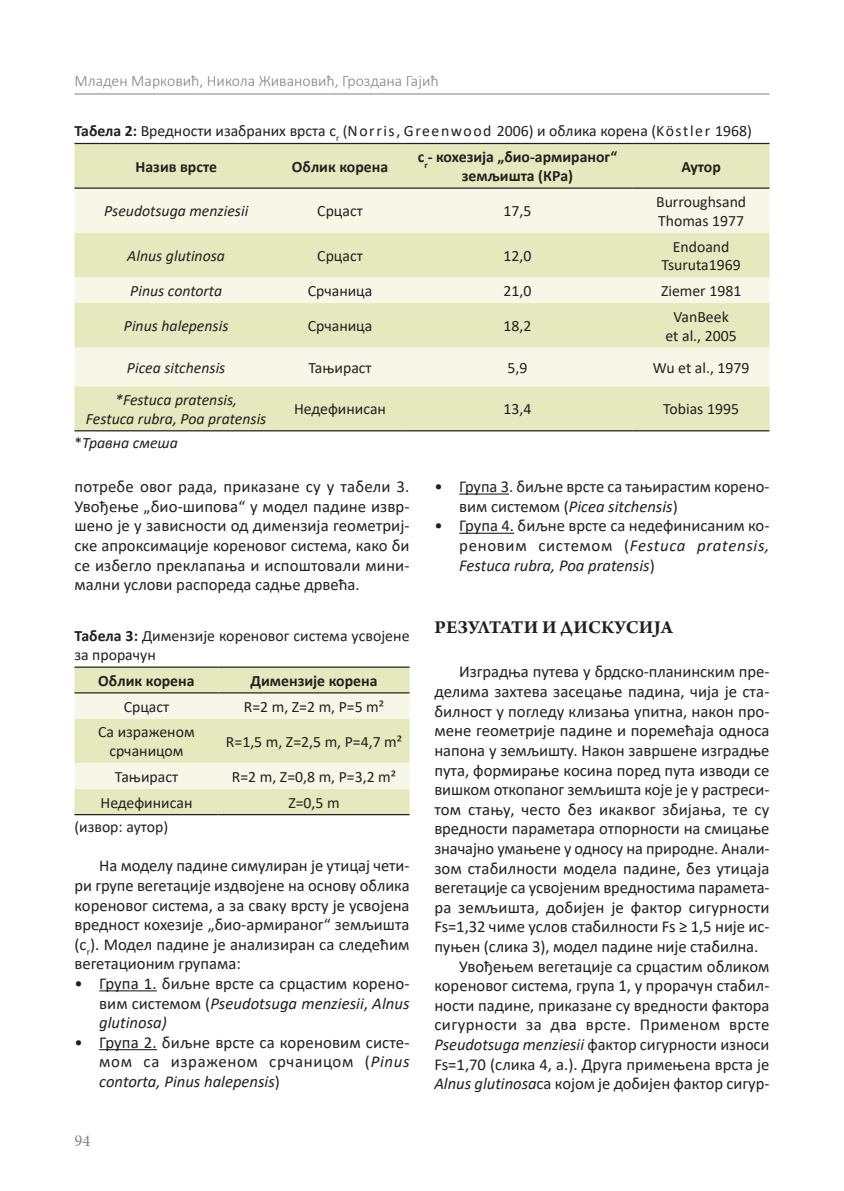
<style>
.page{position:relative;width:844px;height:1191px;background:#fff}
.page>*{position:absolute;margin:0;border:0;box-sizing:border-box;transform-origin:0 0}
.t1{font:700 19.25px "Arno Pro";letter-spacing:.005em;color:#231f20}
.t2{font:16.62px/19.6px "Calibri";color:#231f20;text-align:justify}
.t3{font:16.62px "Calibri";letter-spacing:.025em;color:#231f20}
.t4{font:16.62px "Minion Pro";color:#808285}
.t5{font:15.75px/18.9px "Calibri";color:#231f20;text-align:center}
.t6{font:italic 15.75px/18.9px "Calibri";color:#231f20;text-align:center}
.t7{font:700 15.75px/18.9px "Calibri";color:#231f20;text-align:center}
.t8{font:300 15.75px "Calibri";color:#808285}
.s1{font-weight:700}
.s2{font-style:normal}
.s3{font-style:italic}
</style>
<div class="page">
<hr style="left:74px;top:94px;width:695px;height:1px;background:#808285">
<hr style="left:99px;top:990px;width:58px;height:1px;background:#231f20">
<hr style="left:99px;top:1049px;width:58px;height:1px;background:#231f20">
<div style="left:74px;top:668px;width:335px;height:146px;background:#e6e8bd"></div>
<svg style="left:74px;top:693px;width:335px;height:96px;background:#edefd2"></svg>
<hr style="left:74px;top:692px;width:144px;height:1px;background:#231f20">
<hr style="left:218px;top:692px;width:191px;height:1px;background:#231f20">
<hr style="left:74px;top:666px;width:144px;height:2px;background:#231f20">
<hr style="left:218px;top:666px;width:191px;height:2px;background:#231f20">
<hr style="left:74px;top:814px;width:144px;height:1px;background:#231f20">
<hr style="left:218px;top:814px;width:191px;height:1px;background:#231f20">
<hr style="left:459px;top:493px;width:50px;height:1px;background:#231f20">
<hr style="left:459px;top:533px;width:55px;height:1px;background:#231f20">
<div style="left:74px;top:144px;width:695px;height:286px;background:#e6e8bd"></div>
<svg style="left:74px;top:189px;width:695px;height:197px;background:#eef0d4"></svg>
<hr style="left:74px;top:143px;width:204px;height:1px;background:#231f20">
<hr style="left:278px;top:143px;width:124px;height:1px;background:#231f20">
<hr style="left:402px;top:143px;width:230px;height:1px;background:#231f20">
<hr style="left:632px;top:143px;width:137px;height:1px;background:#231f20">
<hr style="left:74px;top:187px;width:204px;height:2px;background:#231f20">
<hr style="left:278px;top:187px;width:124px;height:2px;background:#231f20">
<hr style="left:402px;top:187px;width:230px;height:2px;background:#231f20">
<hr style="left:632px;top:187px;width:137px;height:2px;background:#231f20">
<hr style="left:74px;top:430px;width:204px;height:1px;background:#231f20">
<hr style="left:278px;top:430px;width:124px;height:1px;background:#231f20">
<hr style="left:402px;top:430px;width:230px;height:1px;background:#231f20">
<hr style="left:632px;top:430px;width:137px;height:1px;background:#231f20">
<p class="t8" style="left:74px;top:71px;width:365px">Младен Марковић, Никола Живановић, Гроздана Гајић</p>
<p class="t5" style="left:74px;top:121px;width:679px"><span class="s1">Табела 2:</span> Вредности изабраних врста c<sub>r</sub> (Norris, Greenwood 2006) и облика корена (Köstler 1968)</p>
<p class="t7" style="left:135px;top:157px;width:83px">Назив врсте</p>
<p class="t7" style="left:292px;top:157px;width:98px">Облик корена</p>
<p class="t7" style="left:417px;top:147px;width:201px">c<sub>r</sub>- кохезија „био-армираног“ земљишта (КРа)</p>
<p class="t7" style="left:681px;top:157px;width:41px">Аутор</p>
<p class="t6" style="left:104px;top:201px;width:146px">Pseudotsuga menziesii</p>
<p class="t5" style="left:317px;top:201px;width:47px">Срцаст</p>
<p class="t5" style="left:503px;top:201px;width:29px">17,5</p>
<p class="t5" style="left:656px;top:192px;width:92px;text-align:left">Burroughsand<br>Thomas 1977</p>
<p class="t6" style="left:127px;top:246px;width:99px">Alnus glutinosa</p>
<p class="t5" style="left:317px;top:246px;width:47px">Срцаст</p>
<p class="t5" style="left:503px;top:246px;width:29px">12,0</p>
<p class="t5" style="left:661px;top:236px;width:81px">Endoand<br>Tsuruta1969</p>
<p class="t6" style="left:130px;top:281px;width:93px">Pinus contorta</p>
<p class="t5" style="left:307px;top:281px;width:66px">Срчаница</p>
<p class="t5" style="left:503px;top:281px;width:29px">21,0</p>
<p class="t5" style="left:660px;top:281px;width:82px">Ziemer 1981</p>
<p class="t6" style="left:124px;top:316px;width:106px">Pinus halepensis</p>
<p class="t5" style="left:307px;top:316px;width:66px">Срчаница</p>
<p class="t5" style="left:503px;top:316px;width:29px">18,2</p>
<p class="t5" style="left:665px;top:307px;width:73px">VanBeek et al., 2005</p>
<p class="t6" style="left:127px;top:357px;width:100px">Picea sitchensis</p>
<p class="t5" style="left:308px;top:358px;width:65px">Тањираст</p>
<p class="t5" style="left:507px;top:358px;width:21px">5,9</p>
<p class="t5" style="left:652px;top:358px;width:98px">Wu et al., 1979</p>
<p class="t6" style="left:86px;top:389px;width:182px">*Festuca pratensis,<br>Festuca rubra, Poa pratensis</p>
<p class="t5" style="left:294px;top:399px;width:93px">Недефинисан</p>
<p class="t5" style="left:503px;top:399px;width:29px">13,4</p>
<p class="t5" style="left:663px;top:399px;width:77px">Tobias 1995</p>
<p class="t6" style="left:74px;top:433px;width:105px"><span class="s2">*</span>Травна смеша</p>
<p class="t2" style="left:74px;top:476px;width:336px">потребе овог рада, приказане су у табели 3.<br>Увођење „био-шипова“ у модел падине извр&shy;шено је у зависности од димензија геометриј&shy;ске апроксимације кореновог система, како би се избегло преклапања и испоштовали мини&shy;мални услови распореда садње дрвећа.</p>
<p class="t5" style="left:74px;top:625px;width:336px;text-align:left"><span class="s1">Табела 3:</span> Димензије кореновог система усвојене за прорачун</p>
<p class="t7" style="left:98px;top:671px;width:98px">Облик корена</p>
<p class="t7" style="left:250px;top:671px;width:128px">Димензије корена</p>
<p class="t5" style="left:124px;top:696px;width:47px">Срцаст</p>
<p class="t5" style="left:244px;top:696px;width:142px">R=2 m, Z=2 m, P=5 m²</p>
<p class="t5" style="left:98px;top:722px;width:98px">Са израженом срчаницом</p>
<p class="t5" style="left:226px;top:731px;width:178px">R=1,5 m, Z=2,5 m, P=4,7 m²</p>
<p class="t5" style="left:115px;top:767px;width:65px">Тањираст</p>
<p class="t5" style="left:232px;top:767px;width:166px">R=2 m, Z=0,8 m, P=3,2 m²</p>
<p class="t5" style="left:100px;top:792px;width:93px">Недефинисан</p>
<p class="t5" style="left:288px;top:792px;width:53px">Z=0,5 m</p>
<p class="t5" style="left:74px;top:817px;width:95px">(извор: аутор)</p>
<p class="t2" style="left:74px;top:855px;width:336px;text-indent:25px">На моделу падине симулиран je утицај чети&shy;ри групе вегетације издвојене на основу облика кореновог система, a за сваку врсту je усвојена вредност кохезије „био-армираног“ земљишта (c<sub>r</sub>). Модел падине је анализиран са следећим вегетационим групама:</p>
<p class="t2" style="left:99px;top:973px;width:312px;text-indent:-25px">• Група 1. биљне врсте са срцастим корено&shy;вим системом (<span class="s3">Pseudotsuga menziesii</span>, <span class="s3">Alnus glutinosa)</span></p>
<p class="t2" style="left:99px;top:1032px;width:312px;text-indent:-25px">• Група 2. биљне врсте са кореновим систе&shy;мом са израженом срчаницом (<span class="s3">Pinus contorta, Pinus halepensis</span>)</p>
<p class="t4" style="left:74px;top:1129px;width:17px">94</p>
<p class="t2" style="left:459px;top:476px;width:312px;text-indent:-25px">• Група 3. биљне врсте са тањирастим корено&shy;вим системом (<span class="s3">Picea sitchensis</span>)</p>
<p class="t2" style="left:459px;top:515px;width:312px;text-indent:-25px">• Група 4. биљне врсте са недефинисаним ко&shy;реновим системом (<span class="s3">Festuca pratensis, Festuca rubra, Poa pratensis</span>)</p>
<p class="t1" style="left:434px;top:616px;width:240px">РЕЗУЛТАТИ И ДИСКУСИЈА</p>
<p class="t2" style="left:459px;top:661px;width:312px">Изградња путева у брдско-планинским пре-</p>
<p class="t2" style="left:434px;top:681px;width:336px">делима захтева засецање падина, чија је ста-</p>
<p class="t2" style="left:434px;top:701px;width:336px">билност у погледу клизања упитна, након про-</p>
<p class="t2" style="left:434px;top:720px;width:336px">мене геометрије падине и поремећаја односа</p>
<p class="t2" style="left:434px;top:740px;width:336px">напона у земљишту. Након завршене изградње</p>
<p class="t2" style="left:434px;top:759px;width:336px">пута, формирање косина поред пута изводи се</p>
<p class="t2" style="left:434px;top:779px;width:336px">вишком откопаног земљишта које је у растреси-</p>
<p class="t2" style="left:434px;top:799px;width:336px">том стању, често без икаквог збијања, те су</p>
<p class="t2" style="left:434px;top:818px;width:336px">вредности параметара отпорности на смицање</p>
<p class="t2" style="left:434px;top:838px;width:336px">значајно умањене у односу на природне. Анали-</p>
<p class="t2" style="left:434px;top:857px;width:336px">зом стабилности модела падине, без утицаја</p>
<p class="t2" style="left:434px;top:877px;width:336px">вегетације са усвојеним вредностима парамета-</p>
<p class="t2" style="left:434px;top:897px;width:336px">ра земљишта, добијен је фактор сигурности</p>
<p class="t2" style="left:434px;top:916px;width:336px">Fs=1,32 чиме услов стабилности Fs ≥ 1,5 није ис-</p>
<p class="t2" style="left:434px;top:936px;width:325px">пуњен (слика 3), модел падине није стабилна.</p>
<p class="t2" style="left:459px;top:955px;width:311px">Увођењем вегетације са срцастим обликом</p>
<p class="t2" style="left:434px;top:975px;width:336px">коренoвог система, група 1, у прорачун стабил-</p>
<p class="t2" style="left:434px;top:995px;width:336px">ности падине, приказане су вредности фактора</p>
<p class="t3" style="left:434px;top:1013px;width:336px">сигурности за два врсте. Применом врсте</p>
<p class="t2" style="left:434px;top:1034px;width:336px"><span class="s3">Pseudotsuga menziesii</span> фактор сигурности износи</p>
<p class="t2" style="left:434px;top:1053px;width:336px">Fs=1,70 (слика 4, а.). Друга примењена врста је</p>
<p class="t2" style="left:434px;top:1073px;width:336px"><span class="s3">Alnus glutinosa</span>са којом је добијен фактор сигур-</p>
</div>
